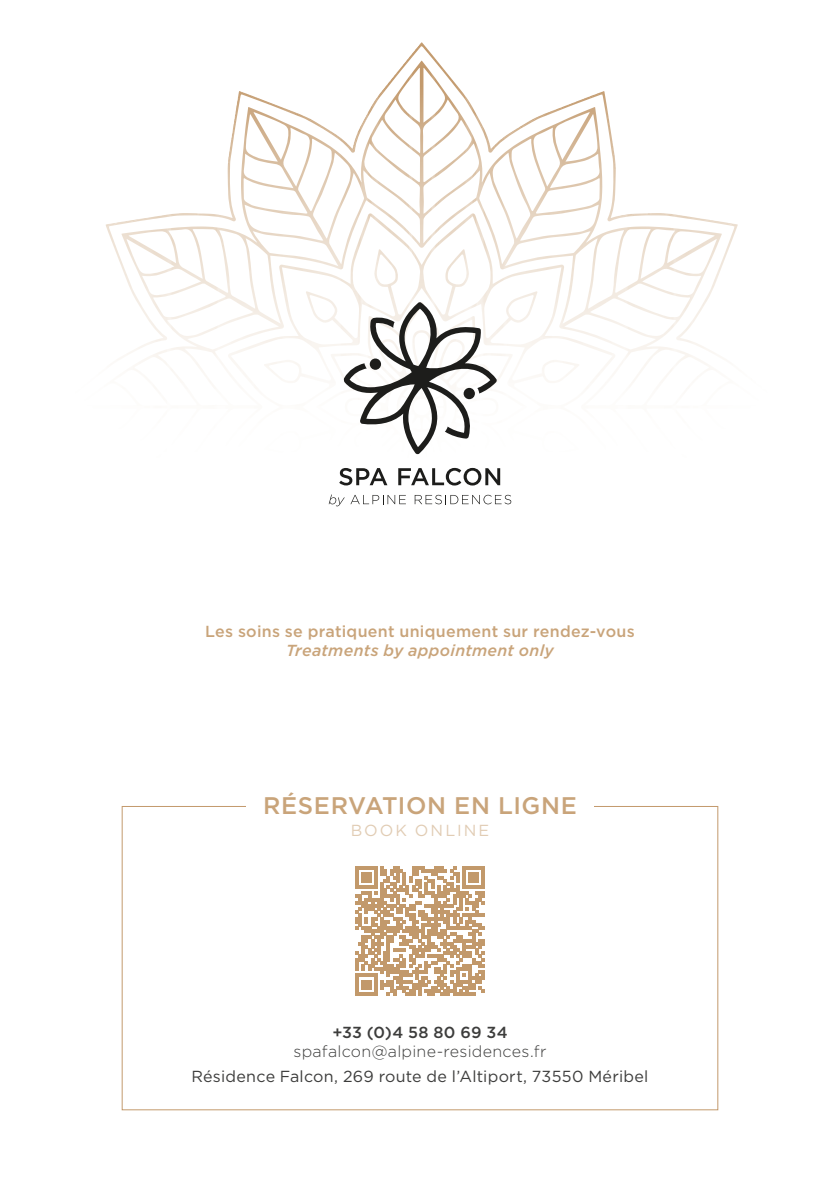
<style>
.page{position:relative;width:840px;height:1191px;background:#fff}
.page>*{position:absolute;margin:0;border:0;box-sizing:border-box;transform-origin:0 0}
.t1{font:500 24px "Gotham";letter-spacing:.025em;color:#c9a47a}
.t2{font:16px "Gotham";letter-spacing:.015em;color:#3d3d3c}
.t3{font:500 16px "Gotham";letter-spacing:.015em;color:#c9a47a}
.t4{font:300 16px "Gotham";letter-spacing:.015em;color:#3d3d3c}
.t5{font:italic 500 16px "Gotham";letter-spacing:.015em;color:#c9a47a}
.t6{font:500 16px "Gotham";letter-spacing:.025em;color:#3d3d3c}
.t7{font:16px "Gotham";letter-spacing:.125em;color:#e1ccb4}
</style>
<div class="page">
<svg style="left:106px;top:61px;width:632px;height:322px"></svg>
<svg style="left:355px;top:866px;width:129px;height:129px"></svg>
<svg style="left:316px;top:302px;width:210px;height:183px"></svg>
<svg style="left:328px;top:494px;width:16px;height:12px"></svg>
<svg style="left:350px;top:495px;width:55px;height:9px"></svg>
<svg style="left:414px;top:495px;width:97px;height:9px"></svg>
<p class="t3" style="left:205px;top:620px;width:431px">Les soins se pratiquent uniquement sur rendez-vous</p>
<p class="t5" style="left:286px;top:640px;width:269px">Treatments by appointment only</p>
<h1 class="t1" style="left:263px;top:790px;width:315px">RÉSERVATION EN LIGNE</h1>
<p class="t7" style="left:350px;top:820px;width:140px">BOOK ONLINE</p>
<p class="t6" style="left:332px;top:1022px;width:177px">+33 (0)4 58 80 69 34</p>
<p class="t4" style="left:293px;top:1041px;width:254px">spafalcon@alpine-residences.fr</p>
<p class="t2" style="left:191px;top:1066px;width:458px">Résidence Falcon, 269 route de l’Altiport, 73550 Méribel</p>
</div>
